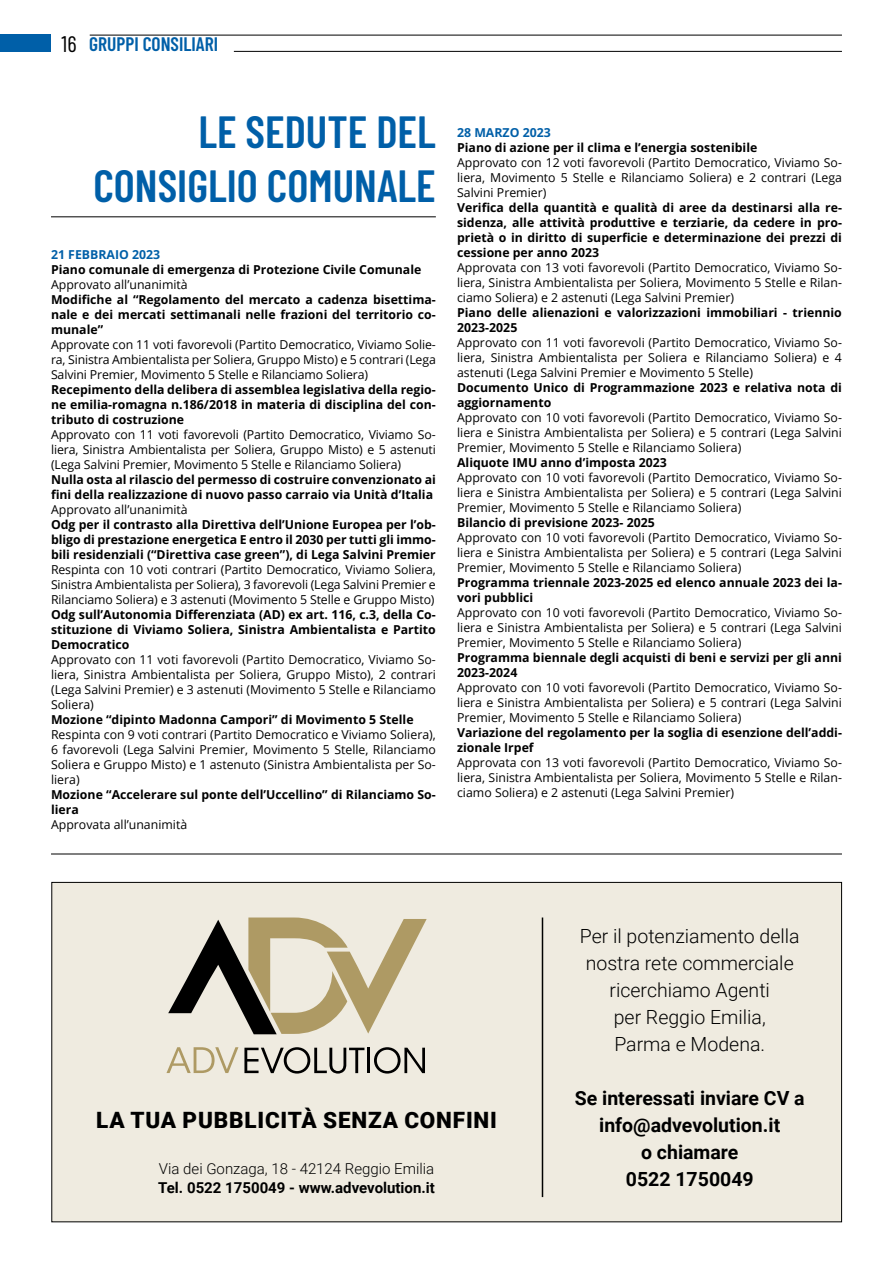
<style>
.page{position:relative;width:893px;height:1263px;background:#fff}
.page>*{position:absolute;margin:0;border:0;box-sizing:border-box;transform-origin:0 0}
.t1{font:600 45px/54px "Barlow Condensed";color:#005fa8;text-align:right}
.t2{font:900 22.5px "Roboto";letter-spacing:.035em;color:#000}
.t3{font:300 19.5px/27px "Roboto";color:#000;text-align:center}
.t4{font:700 19.5px/27px "Roboto";color:#000;text-align:center}
.t5{font:600 19.5px "Barlow Condensed";color:#005fa8}
.t6{font:700 15px "Roboto";color:#000}
.t7{font:300 15px "Roboto";color:#000}
.t8{font:12.3px/15px "Open Sans";color:#000;text-align:justify}
.t9{font:700 12.3px/15px "Open Sans";color:#000}
.t10{font:700 12.3px "Open Sans";color:#005fa8}
.s1{font-weight:400;font-size:22.5px;color:#000}
</style>
<div class="page">
<div style="left:52px;top:882px;width:790px;height:340px;background:#efebe0"></div>
<svg style="left:244px;top:1047px;width:120px;height:26px"></svg>
<hr style="left:367px;top:1048px;width:3px;height:25px;background:#000">
<svg style="left:374px;top:1047px;width:51px;height:26px"></svg>
<svg style="left:166px;top:1047px;width:72px;height:26px"></svg>
<svg style="left:168px;top:917px;width:259px;height:117px"></svg>
<hr style="left:542px;top:917px;width:1px;height:280px;background:#000">
<hr style="left:90px;top:35px;width:752px;height:1px;background:#000">
<hr style="left:234px;top:51px;width:608px;height:1px;background:#000">
<div style="left:0;top:35px;width:51px;height:17px;background:#005fa8"></div>
<hr style="left:51px;top:216px;width:385px;height:1px;background:#000">
<hr style="left:51px;top:854px;width:791px;height:1px;background:#000">
<h3 class="t5" style="left:62px;top:31px;width:158px"><span class="s1">16</span> GRUPPI CONSILIARI</h3>
<h1 class="t1" style="left:93px;top:102px;width:344px">LE SEDUTE DEL<br>CONSIGLIO COMUNALE</h1>
<p class="t10" style="left:51px;top:246px;width:111px">21 FEBBRAIO 2023</p>
<p class="t9" style="left:51px;top:262px;width:372px">Piano comunale di emergenza di Protezione Civile Comunale</p>
<p class="t8" style="left:51px;top:277px;width:138px">Approvato all’unanimità</p>
<p class="t9" style="left:51px;top:292px;width:386px;text-align:justify">Modifiche al “Regolamento del mercato a cadenza bisettima&shy;nale e dei mercati settimanali nelle frazioni del territorio co&shy;munale”</p>
<p class="t8" style="left:51px;top:337px;width:386px">Approvate con 11 voti favorevoli (Partito Democratico, Viviamo Solie&shy;ra, Sinistra Ambientalista per Soliera, Gruppo Misto) e 5 contrari (Lega Salvini Premier, Movimento 5 Stelle e Rilanciamo Soliera)</p>
<p class="t9" style="left:51px;top:382px;width:386px;text-align:justify">Recepimento della delibera di assemblea legislativa della regio&shy;ne emilia-romagna n.186/2018 in materia di disciplina del con&shy;tributo di costruzione</p>
<p class="t8" style="left:51px;top:427px;width:386px">Approvato con 11 voti favorevoli (Partito Democratico, Viviamo So&shy;liera, Sinistra Ambientalista per Soliera, Gruppo Misto) e 5 astenuti (Lega Salvini Premier, Movimento 5 Stelle e Rilanciamo Soliera)</p>
<p class="t9" style="left:51px;top:472px;width:386px">Nulla osta al rilascio del permesso di costruire convenzionato ai fini della realizzazione di nuovo passo carraio via Unità d’Italia</p>
<p class="t8" style="left:51px;top:502px;width:138px">Approvato all’unanimità</p>
<p class="t9" style="left:51px;top:517px;width:386px;text-align:justify">Odg per il contrasto alla Direttiva dell’Unione Europea per l’ob&shy;bligo di prestazione energetica E entro il 2030 per tutti gli immo&shy;bili residenziali (“Direttiva case green”), di Lega Salvini Premier</p>
<p class="t8" style="left:51px;top:562px;width:386px">Respinta con 10 voti contrari (Partito Democratico, Viviamo Soliera, Sinistra Ambientalista per Soliera), 3 favorevoli (Lega Salvini Premier e Rilanciamo Soliera) e 3 astenuti (Movimento 5 Stelle e Gruppo Misto)</p>
<p class="t9" style="left:51px;top:607px;width:386px;text-align:justify">Odg sull’Autonomia Differenziata (AD) ex art. 116, c.3, della Co&shy;stituzione di Viviamo Soliera, Sinistra Ambientalista e Partito Democratico</p>
<p class="t8" style="left:51px;top:652px;width:386px">Approvato con 11 voti favorevoli (Partito Democratico, Viviamo So&shy;liera, Sinistra Ambientalista per Soliera, Gruppo Misto), 2 contrari (Lega Salvini Premier) e 3 astenuti (Movimento 5 Stelle e Rilanciamo Soliera)</p>
<p class="t9" style="left:51px;top:712px;width:364px">Mozione “dipinto Madonna Campori” di Movimento 5 Stelle</p>
<p class="t8" style="left:51px;top:727px;width:386px">Respinta con 9 voti contrari (Partito Democratico e Viviamo Soliera), 6 favorevoli (Lega Salvini Premier, Movimento 5 Stelle, Rilanciamo Soliera e Gruppo Misto) e 1 astenuto (Sinistra Ambientalista per So&shy;liera)</p>
<p class="t9" style="left:51px;top:787px;width:386px">Mozione “Accelerare sul ponte dell’Uccellino” di Rilanciamo So&shy;liera</p>
<p class="t8" style="left:51px;top:817px;width:138px">Approvata all’unanimità</p>
<p class="t10" style="left:457px;top:124px;width:95px">28 MARZO 2023</p>
<p class="t9" style="left:457px;top:140px;width:302px">Piano di azione per il clima e l’energia sostenibile</p>
<p class="t8" style="left:457px;top:155px;width:386px">Approvato con 12 voti favorevoli (Partito Democratico, Viviamo So&shy;liera, Movimento 5 Stelle e Rilanciamo Soliera) e 2 contrari (Lega Salvini Premier)</p>
<p class="t9" style="left:457px;top:200px;width:386px;text-align:justify">Verifica della quantità e qualità di aree da destinarsi alla re&shy;sidenza, alle attività produttive e terziarie, da cedere in pro&shy;prietà o in diritto di superficie e determinazione dei prezzi di cessione per anno 2023</p>
<p class="t8" style="left:457px;top:260px;width:386px">Approvata con 13 voti favorevoli (Partito Democratico, Viviamo So&shy;liera, Sinistra Ambientalista per Soliera, Movimento 5 Stelle e Rilan&shy;ciamo Soliera) e 2 astenuti (Lega Salvini Premier)</p>
<p class="t9" style="left:457px;top:305px;width:386px">Piano delle alienazioni e valorizzazioni immobiliari - triennio<br>2023-2025</p>
<p class="t8" style="left:457px;top:335px;width:386px">Approvato con 11 voti favorevoli (Partito Democratico, Viviamo So&shy;liera, Sinistra Ambientalista per Soliera e Rilanciamo Soliera) e 4 astenuti (Lega Salvini Premier e Movimento 5 Stelle)</p>
<p class="t9" style="left:457px;top:380px;width:386px">Documento Unico di Programmazione 2023 e relativa nota di aggiornamento</p>
<p class="t8" style="left:457px;top:410px;width:386px">Approvato con 10 voti favorevoli (Partito Democratico, Viviamo So&shy;liera e Sinistra Ambientalista per Soliera) e 5 contrari (Lega Salvini Premier, Movimento 5 Stelle e Rilanciamo Soliera)</p>
<p class="t9" style="left:457px;top:455px;width:211px">Aliquote IMU anno d’imposta 2023</p>
<p class="t8" style="left:457px;top:470px;width:386px">Approvato con 10 voti favorevoli (Partito Democratico, Viviamo So&shy;liera e Sinistra Ambientalista per Soliera) e 5 contrari (Lega Salvini Premier, Movimento 5 Stelle e Rilanciamo Soliera)</p>
<p class="t9" style="left:457px;top:515px;width:199px">Bilancio di previsione 2023- 2025</p>
<p class="t8" style="left:457px;top:530px;width:386px">Approvato con 10 voti favorevoli (Partito Democratico, Viviamo So&shy;liera e Sinistra Ambientalista per Soliera) e 5 contrari (Lega Salvini Premier, Movimento 5 Stelle e Rilanciamo Soliera)</p>
<p class="t9" style="left:457px;top:575px;width:386px">Programma triennale 2023-2025 ed elenco annuale 2023 dei la&shy;vori pubblici</p>
<p class="t8" style="left:457px;top:605px;width:386px">Approvato con 10 voti favorevoli (Partito Democratico, Viviamo So&shy;liera e Sinistra Ambientalista per Soliera) e 5 contrari (Lega Salvini Premier, Movimento 5 Stelle e Rilanciamo Soliera)</p>
<p class="t9" style="left:457px;top:650px;width:386px">Programma biennale degli acquisti di beni e servizi per gli anni<br>2023-2024</p>
<p class="t8" style="left:457px;top:680px;width:386px">Approvato con 10 voti favorevoli (Partito Democratico, Viviamo So&shy;liera e Sinistra Ambientalista per Soliera) e 5 contrari (Lega Salvini Premier, Movimento 5 Stelle e Rilanciamo Soliera)</p>
<p class="t9" style="left:457px;top:725px;width:386px">Variazione del regolamento per la soglia di esenzione dell’addi&shy;zionale Irpef</p>
<p class="t8" style="left:457px;top:755px;width:386px">Approvata con 13 voti favorevoli (Partito Democratico, Viviamo So&shy;liera, Sinistra Ambientalista per Soliera, Movimento 5 Stelle e Rilan&shy;ciamo Soliera) e 2 astenuti (Lega Salvini Premier)</p>
<h2 class="t2" style="left:96px;top:1104px;width:402px">LA TUA PUBBLICITÀ SENZA CONFINI</h2>
<p class="t7" style="left:159px;top:1158px;width:277px">Via dei Gonzaga, 18 - 42124 Reggio Emilia</p>
<p class="t6" style="left:158px;top:1177px;width:278px">Tel. 0522 1750049 - www.advevolution.it</p>
<h3 class="t3" style="left:580px;top:922px;width:221px">Per il potenziamento della nostra rete commerciale ricerchiamo Agenti<br>per Reggio Emilia,<br>Parma e Modena.</h3>
<h3 class="t4" style="left:575px;top:1084px;width:231px">Se interessati inviare CV a info@advevolution.it<br>o chiamare<br>0522 1750049</h3>
</div>
